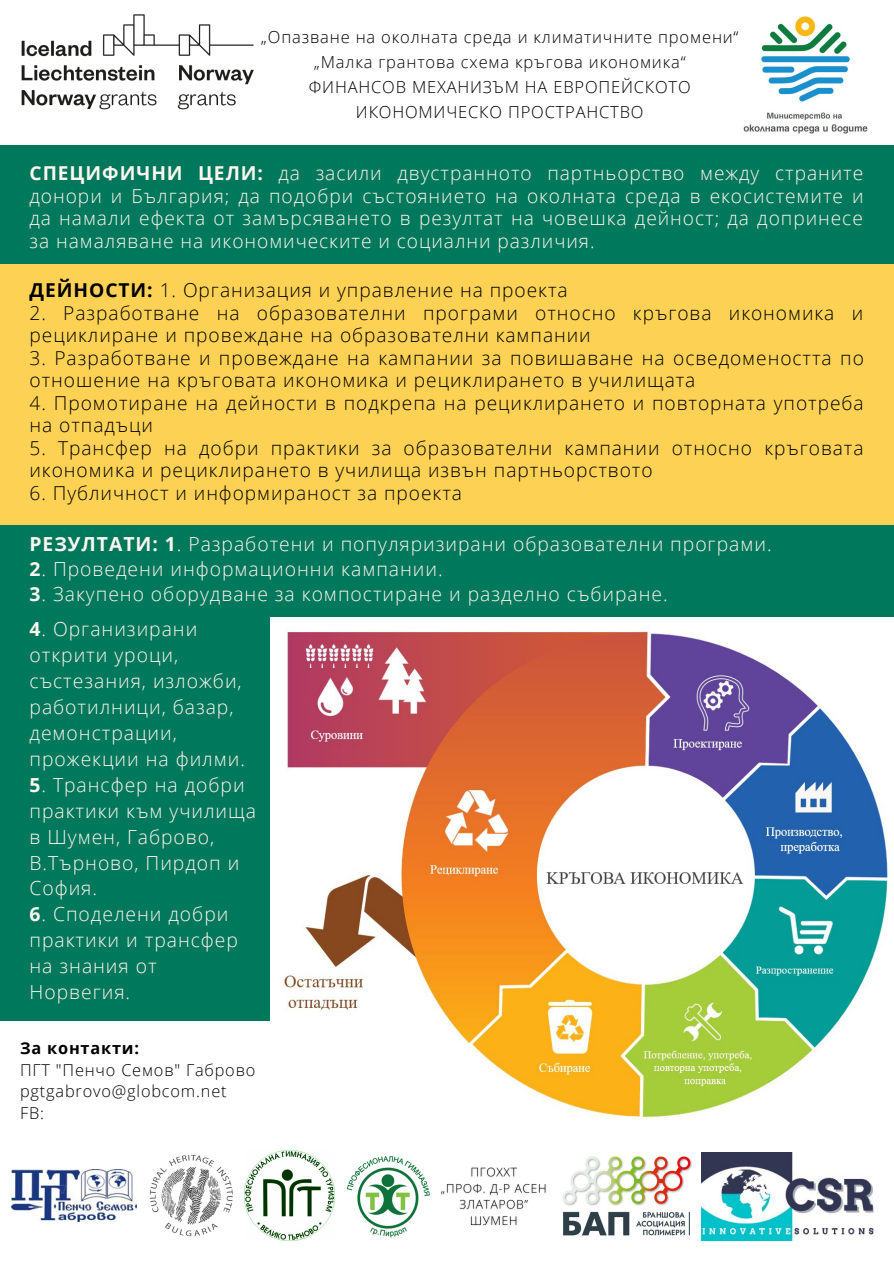
<style>
.page{position:relative;width:894px;height:1264px;background:#fff}
.page>*{position:absolute;margin:0;border:0;box-sizing:border-box;transform-origin:0 0}
.t1{font:300 19.35px/26px "Open Sans";letter-spacing:.05em;color:#fff6f0}
.t2{font:300 19.2px/22.5px "Open Sans";letter-spacing:.05em;color:#000}
.t3{font:300 19.2px/22.5px "Open Sans";letter-spacing:.05em;color:#fff6f0;text-align:justify}
.t4{font:300 16.5px/24.8px "Open Sans";letter-spacing:.05em;color:#000;text-align:center}
.t5{font:300 16.35px "Open Sans";letter-spacing:.05em;color:#000}
.t6{font:700 16.35px "Open Sans";letter-spacing:.05em;color:#000}
.s1{font-weight:700}
</style>
<div class="page">
<div style="left:0;top:0;width:893px;height:1263px;background:#00785c"></div>
<div style="left:0;top:1123px;width:893px;height:140px;background:#fff"></div>
<div style="left:0;top:0;width:893px;height:144px;background:#fff"></div>
<img style="left:743px;top:16px;width:125px;height:118px">
<img style="left:21px;top:14px;width:232px;height:96px">
<img style="left:271px;top:617px;width:622px;height:506px">
<div style="left:0;top:264px;width:893px;height:260px;background:#fdd254"></div>
<div style="left:0;top:1021px;width:271px;height:102px;background:#fff"></div>
<img style="left:12px;top:1169px;width:125px;height:52px">
<img style="left:149px;top:1154px;width:84px;height:83px">
<img style="left:244px;top:1150px;width:90px;height:90px">
<img style="left:346px;top:1156px;width:84px;height:82px">
<img style="left:563px;top:1156px;width:129px;height:80px">
<img style="left:701px;top:1152px;width:173px;height:88px">
<img style="left:441px;top:1167px;width:105px;height:59px">
<p class="t4" style="left:261px;top:24px;width:479px">„Опазване на околната среда и климатичните промени“</p>
<p class="t4" style="left:314px;top:49px;width:373px">„Малка грантова схема кръгова икономика“</p>
<p class="t4" style="left:309px;top:74px;width:383px">ФИНАНСОВ МЕХАНИЗЪМ НА ЕВРОПЕЙСКОТО<br>ИКОНОМИЧЕСКО ПРОСТРАНСТВО</p>
<p class="t3" style="left:30px;top:162px;width:835px"><span class="s1">СПЕЦИФИЧНИ ЦЕЛИ:</span> да засили двустранното партньорство между страните донори и България; да подобри състоянието на околната среда в екосистемите и да намали ефекта от замърсяването в резултат на човешка дейност; да допринесе за намаляване на икономическите и социални различия.</p>
<p class="t2" style="left:30px;top:278px;width:539px"><span class="s1">ДЕЙНОСТИ:</span> 1. Организация и управление на проекта</p>
<p class="t2" style="left:30px;top:301px;width:834px">2. Разработване на образователни програми относно кръгова икономика и рециклиране и провеждане на образователни кампании</p>
<p class="t2" style="left:30px;top:346px;width:835px">3. Разработване и провеждане на кампании за повишаване на осведомеността по отношение на кръговата икономика и рециклирането в училищата</p>
<p class="t2" style="left:30px;top:391px;width:835px">4. Промотиране на дейности в подкрепа на рециклирането и повторната употреба на отпадъци</p>
<p class="t2" style="left:30px;top:436px;width:835px">5. Трансфер на добри практики за образователни кампании относно кръговата икономика и рециклирането в училища извън партньорството</p>
<p class="t2" style="left:30px;top:481px;width:434px">6. Публичност и информираност за проекта</p>
<p class="t1" style="left:30px;top:531px;width:743px"><span class="s1">РЕЗУЛТАТИ: 1</span>. Разработени и популяризирани образователни програми.</p>
<p class="t1" style="left:30px;top:555px;width:414px"><span class="s1">2</span>. Проведени информационни кампании.</p>
<p class="t1" style="left:30px;top:580px;width:639px"><span class="s1">3</span>. Закупено оборудване за компостиране и разделно събиране.</p>
<p class="t1" style="left:30px;top:616px;width:217px"><span class="s1">4</span>. Организирани открити уроци, състезания, изложби, работилници, базар, демонстрации, прожекции на филми.</p>
<p class="t1" style="left:30px;top:771px;width:228px"><span class="s1">5</span>. Трансфер на добри практики към училища в Шумен, Габрово,<br>В.Търново, Пирдоп и<br>София.</p>
<p class="t1" style="left:30px;top:900px;width:210px"><span class="s1">6</span>. Споделени добри практики и трансфер на знания от<br>Норвегия.</p>
<p class="t6" style="left:20px;top:1037px;width:121px">За контакти:</p>
<p class="t5" style="left:20px;top:1058px;width:237px">ПГТ "Пенчо Семов" Габрово</p>
<p class="t5" style="left:20px;top:1079px;width:208px">pgtgabrovo@globcom.net</p>
<p class="t5" style="left:20px;top:1101px;width:25px">FB:</p>
</div>
